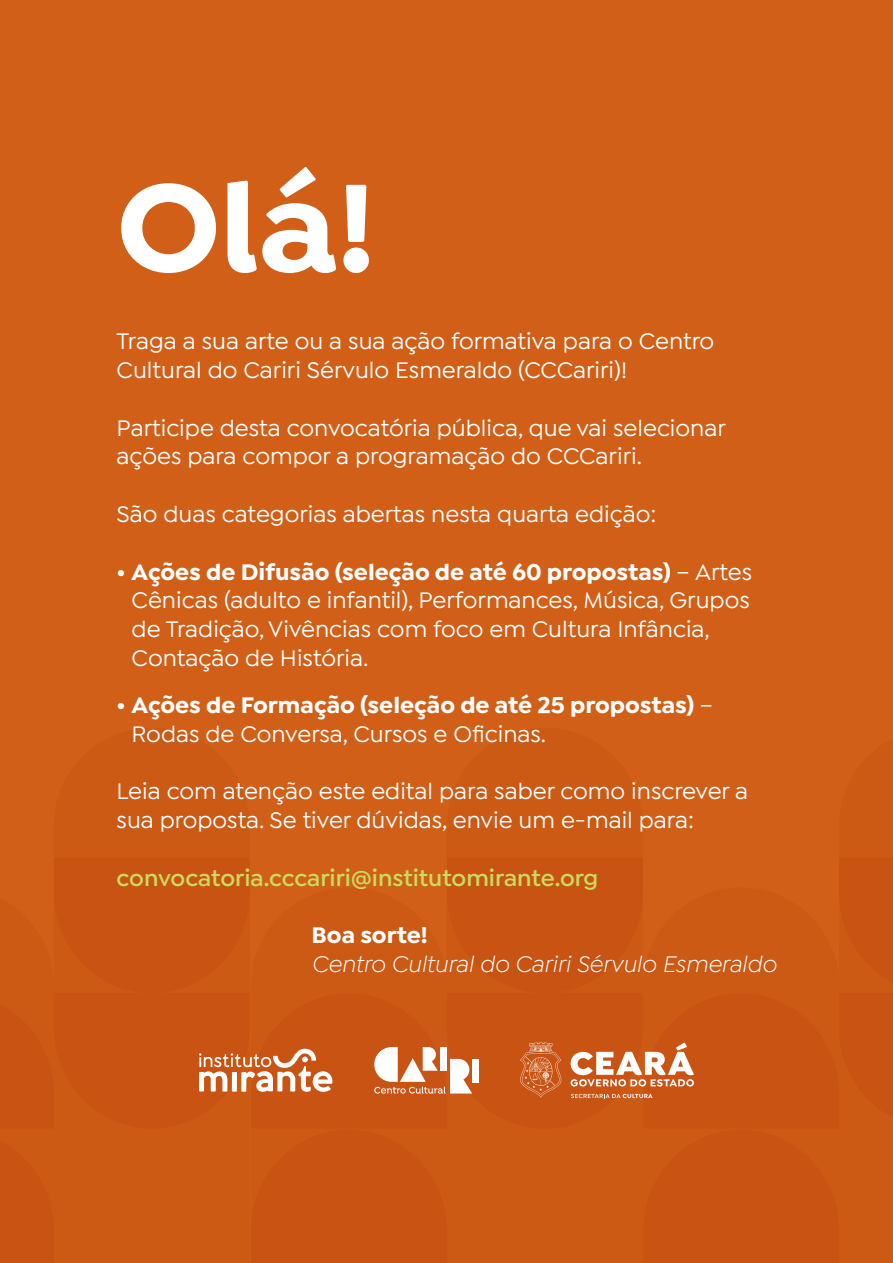
<style>
.page{position:relative;width:893px;height:1263px;background:#d15f17}
.page>*{position:absolute;margin:0;border:0;box-sizing:border-box;transform-origin:0 0}
.t1{font:700 133.2px "Isidora";color:#fff}
.t2{font:500 11.7px "Isidora Sans";color:#fff}
.t3{font:700 11.7px "Isidora Sans";color:#fff}
.t4{font:600 11.7px "Isidora Sans";color:#c9dc5d}
.t5{font:italic 11.7px "Isidora Sans";color:#fff}
.s1{font-weight:500}
</style>
<div class="page">
<svg style="left:0;top:858px;width:893px;height:405px"></svg>
<h1 class="t1" style="left:117px;top:147px;width:259px">Olá!</h1>
<p class="t2" style="left:117px;top:338px;width:599px">Traga a sua arte ou a sua ação formativa para o Centro</p>
<p class="t2" style="left:117px;top:367px;width:512px">Cultural do Cariri Sérvulo Esmeraldo (CCCariri)!</p>
<p class="t2" style="left:117px;top:425px;width:611px">Participe desta convocatória pública, que vai selecionar</p>
<p class="t2" style="left:117px;top:454px;width:527px">ações para compor a programação do CCCariri.</p>
<p class="t2" style="left:117px;top:511px;width:541px">São duas categorias abertas nesta quarta edição:</p>
<p class="t3" style="left:117px;top:569px;width:637px">• Ações de Difusão (seleção de até 60 propostas) <span class="s1">– Artes</span></p>
<p class="t2" style="left:132px;top:598px;width:620px">Cênicas (adulto e infantil), Performances, Música, Grupos</p>
<p class="t2" style="left:132px;top:626px;width:580px">de Tradição, Vivências com foco em Cultura Infância,</p>
<p class="t2" style="left:132px;top:655px;width:238px">Contação de História.</p>
<p class="t3" style="left:117px;top:702px;width:598px">• Ações de Formação (seleção de até 25 propostas) <span class="s1">–</span></p>
<p class="t2" style="left:132px;top:731px;width:416px">Rodas de Conversa, Cursos e Oficinas.</p>
<p class="t2" style="left:117px;top:788px;width:633px">Leia com atenção este edital para saber como inscrever a</p>
<p class="t2" style="left:117px;top:817px;width:579px">sua proposta. Se tiver dúvidas, envie um e-mail para:</p>
<p class="t4" style="left:117px;top:875px;width:483px">CONVOCATORIA.CCCARIRI@INSTITUTOMIRANTE.ORG</p>
<p class="t3" style="left:312px;top:932px;width:118px">Boa sorte!</p>
<p class="t5" style="left:312px;top:961px;width:466px">Centro Cultural do Cariri Sérvulo Esmeraldo</p>
</div>
